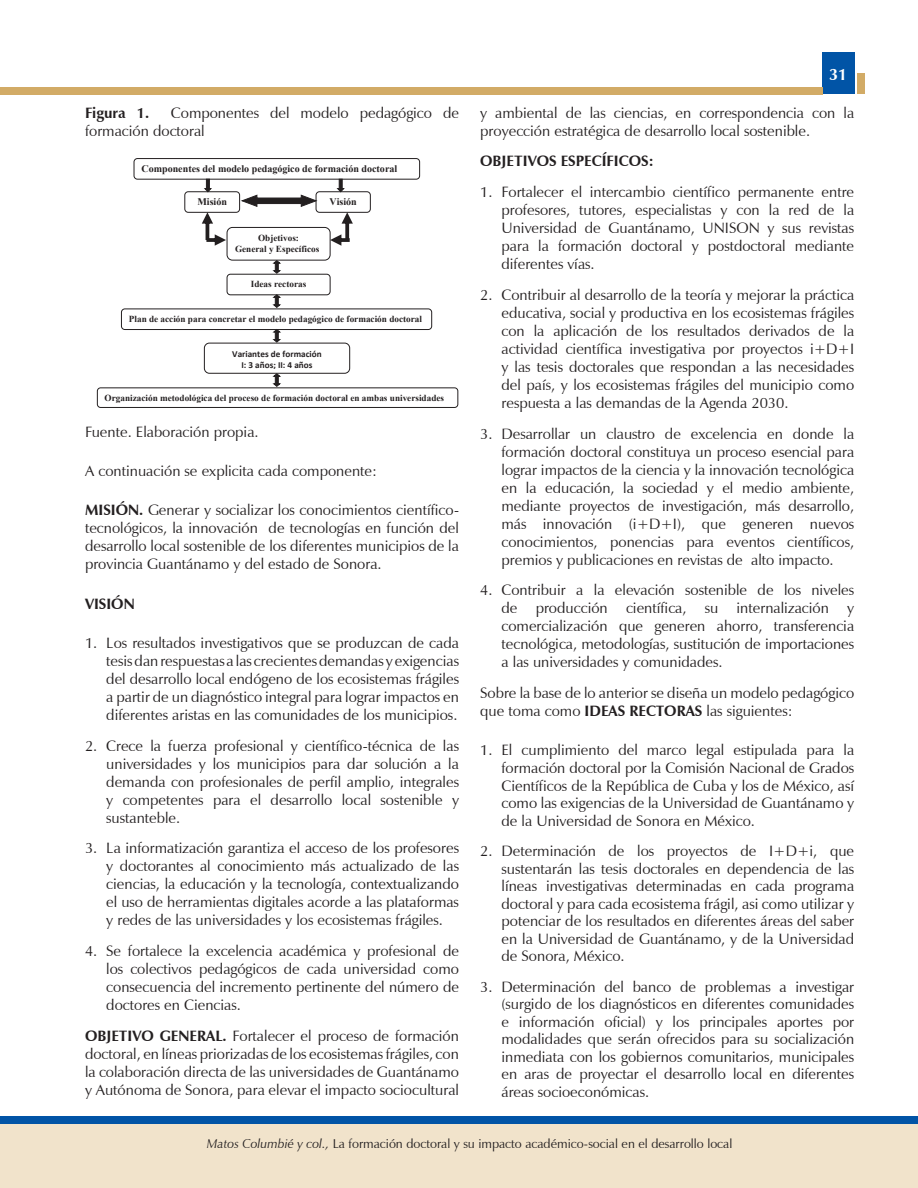
<style>
.page{position:relative;width:918px;height:1188px;background:#fff}
.page>*{position:absolute;margin:0;border:0;box-sizing:border-box;transform-origin:0 0}
.t1{font:700 16.5px "Zapf Humanist 601 BT";color:#fff}
.texto{font:15px/18px "Zapf Humanist 601 BT";color:#231f20;text-align:justify}
.texto-2{font:700 15px "Zapf Humanist 601 BT";color:#231f20}
.t2{font:12.75px "Zapf Humanist 601 BT";color:#231f20}
.t3{font:700 10.05px "Times New Roman";color:#231f20}
.t4{font:700 9.15px/10.6px "Times New Roman";color:#231f20;text-align:center}
.t5{font:700 9.15px/11.2px "Calibri";color:#231f20;text-align:center}
.s1{font-weight:700}
.s2{font-style:italic}
</style>
<div class="page">
<div style="left:822px;top:53px;width:32px;height:41px;background:#0154a6"></div>
<div style="left:0;top:1116px;width:918px;height:72px;background:#f1e3cb"></div>
<div style="left:0;top:1116px;width:918px;height:8px;background:#0154a6"></div>
<div style="left:0;top:87px;width:822px;height:7px;background:#d2ab66"></div>
<div style="left:857px;top:73px;width:8px;height:21px;background:#d2ab66"></div>
<div style="left:316px;top:191px;width:55px;height:22px;background:#fff;border:1px solid #231f20;border-radius:3px"></div>
<div style="left:134px;top:158px;width:286px;height:21px;background:#fff;border:1px solid #231f20;border-radius:3px"></div>
<div style="left:184px;top:191px;width:56px;height:22px;background:#fff;border:1px solid #231f20;border-radius:3px"></div>
<div style="left:227px;top:227px;width:103px;height:33px;background:#fff;border:1px solid #231f20;border-radius:5px"></div>
<div style="left:227px;top:274px;width:103px;height:21px;background:#fff;border:1px solid #231f20;border-radius:3px"></div>
<img style="left:228px;top:279px;width:101px;height:11px">
<div style="left:121px;top:309px;width:311px;height:21px;background:#fff;border:1px solid #231f20;border-radius:3px"></div>
<div style="left:204px;top:343px;width:146px;height:31px;background:#fff;border:1px solid #231f20;border-radius:5px"></div>
<div style="left:97px;top:388px;width:361px;height:20px;background:#fff;border:1px solid #231f20;border-radius:3px"></div>
<svg style="left:204px;top:179px;width:8px;height:14px"></svg>
<svg style="left:337px;top:179px;width:8px;height:14px"></svg>
<svg style="left:241px;top:194px;width:77px;height:13px"></svg>
<svg style="left:272px;top:260px;width:10px;height:14px"></svg>
<svg style="left:272px;top:294px;width:10px;height:14px"></svg>
<svg style="left:272px;top:329px;width:10px;height:14px"></svg>
<svg style="left:272px;top:373px;width:10px;height:14px"></svg>
<svg style="left:202px;top:212px;width:24px;height:34px"></svg>
<svg style="left:330px;top:212px;width:23px;height:34px"></svg>
<p class="texto" style="left:85px;top:104px;width:375px;text-indent:86px">Componentes del modelo pedagógico de formación doctoral</p>
<p class="texto-2" style="left:85px;top:103px;width:66px">Figura 1.</p>
<p class="t3" style="left:141px;top:162px;width:257px">Componentes del modelo pedagógico de formación doctoral</p>
<p class="t3" style="left:197px;top:195px;width:31px">Misión</p>
<p class="t4" style="left:235px;top:232px;width:86px">Objetivos:<br>General y Específicos</p>
<p class="t4" style="left:251px;top:279px;width:57px">Ideas rectoras</p>
<p class="t4" style="left:129px;top:313px;width:295px">Plan de acción para concretar el modelo pedagógico de formación doctoral</p>
<p class="t5" style="left:232px;top:348px;width:91px">Variantes de formación<br>I: 3 años; II: 4 años</p>
<p class="t4" style="left:105px;top:392px;width:341px">Organización metodológica del proceso de formación doctoral en ambas universidades</p>
<p class="texto" style="left:85px;top:423px;width:175px">Fuente. Elaboración propia.</p>
<p class="t3" style="left:330px;top:195px;width:29px">Visión</p>
<p class="texto" style="left:85px;top:462px;width:294px">A continuación se explicita cada componente:</p>
<p class="texto" style="left:85px;top:501px;width:375px"><span class="s1">MISIÓN.</span> Generar y socializar los conocimientos científico&shy;tecnológicos, la innovación de tecnologías en función del desarrollo local sostenible de los diferentes municipios de la provincia Guantánamo y del estado de Sonora.</p>
<p class="texto-2" style="left:85px;top:594px;width:51px">VISIÓN</p>
<p class="texto" style="left:106px;top:634px;width:354px;text-indent:-21px">1. Los resultados investigativos que se produzcan de cada tesis dan respuestas a las crecientes demandas y exigencias del desarrollo local endógeno de los ecosistemas frágiles a partir de un diagnóstico integral para lograr impactos en diferentes aristas en las comunidades de los municipios.</p>
<p class="texto" style="left:106px;top:736px;width:354px;text-indent:-21px">2. Crece la fuerza profesional y científico-técnica de las universidades y los municipios para dar solución a la demanda con profesionales de perfil amplio, integrales y competentes para el desarrollo local sostenible y sustanteble.</p>
<p class="texto" style="left:106px;top:839px;width:354px;text-indent:-21px">3. La informatización garantiza el acceso de los profesores y doctorantes al conocimiento más actualizado de las ciencias, la educación y la tecnología, contextualizando el uso de herramientas digitales acorde a las plataformas y redes de las universidades y los ecosistemas frágiles.</p>
<p class="texto" style="left:106px;top:942px;width:354px;text-indent:-21px">4. Se fortalece la excelencia académica y profesional de los colectivos pedagógicos de cada universidad como consecuencia del incremento pertinente del número de doctores en Ciencias.</p>
<p class="texto" style="left:85px;top:1027px;width:376px"><span class="s1">OBJETIVO GENERAL.</span> Fortalecer el proceso de formación doctoral, en líneas priorizadas de los ecosistemas frágiles, con la colaboración directa de las universidades de Guantánamo y Autónoma de Sonora, para elevar el impacto sociocultural</p>
<p class="t1" style="left:829px;top:64px;width:20px">31</p>
<p class="texto" style="left:480px;top:104px;width:375px">y ambiental de las ciencias, en correspondencia con la proyección estratégica de desarrollo local sostenible.</p>
<p class="texto-2" style="left:480px;top:152px;width:175px">OBJETIVOS ESPECÍFICOS:</p>
<p class="texto" style="left:502px;top:183px;width:354px;text-indent:-21px">1. Fortalecer el intercambio científico permanente entre profesores, tutores, especialistas y con la red de la Universidad de Guantánamo, UNISON y sus revistas para la formación doctoral y postdoctoral mediante diferentes vías.</p>
<p class="texto" style="left:502px;top:286px;width:354px;text-indent:-21px">2. Contribuir al desarrollo de la teoría y mejorar la práctica educativa, social y productiva en los ecosistemas frágiles con la aplicación de los resultados derivados de la actividad científica investigativa por proyectos i+D+I y las tesis doctorales que respondan a las necesidades del país, y los ecosistemas frágiles del municipio como respuesta a las demandas de la Agenda 2030.</p>
<p class="texto" style="left:502px;top:425px;width:354px;text-indent:-21px">3. Desarrollar un claustro de excelencia en donde la formación doctoral constituya un proceso esencial para lograr impactos de la ciencia y la innovación tecnológica en la educación, la sociedad y el medio ambiente, mediante proyectos de investigación, más desarrollo, más innovación (i+D+I), que generen nuevos conocimientos, ponencias para eventos científicos, premios y publicaciones en revistas de alto impacto.</p>
<p class="texto" style="left:502px;top:581px;width:354px;text-indent:-21px">4. Contribuir a la elevación sostenible de los niveles de producción científica, su internalización y comercialización que generen ahorro, transferencia tecnológica, metodologías, sustitución de importaciones a las universidades y comunidades.</p>
<p class="texto" style="left:480px;top:684px;width:375px">Sobre la base de lo anterior se diseña un modelo pedagógico que toma como <span class="s1">IDEAS RECTORAS</span> las siguientes:</p>
<p class="texto" style="left:502px;top:742px;width:354px;line-height:17.5px;text-indent:-21px">1. El cumplimiento del marco legal estipulada para la formación doctoral por la Comisión Nacional de Grados Científicos de la República de Cuba y los de México, así como las exigencias de la Universidad de Guantánamo y de la Universidad de Sonora en México.</p>
<p class="texto" style="left:502px;top:842px;width:354px;line-height:17.5px;text-indent:-21px">2. Determinación de los proyectos de I+D+i, que sustentarán las tesis doctorales en dependencia de las líneas investigativas determinadas en cada programa doctoral y para cada ecosistema frágil, asi como utilizar y potenciar de los resultados en diferentes áreas del saber en la Universidad de Guantánamo, y de la Universidad de Sonora, México.</p>
<p class="texto" style="left:502px;top:978px;width:354px;line-height:17.5px;text-indent:-21px">3. Determinación del banco de problemas a investigar (surgido de los diagnósticos en diferentes comunidades e información oficial) y los principales aportes por modalidades que serán ofrecidos para su socialización inmediata con los gobiernos comunitarios, municipales en aras de proyectar el desarrollo local en diferentes áreas socioeconómicas.</p>
<p class="t2" style="left:207px;top:1136px;width:527px"><span class="s2">Matos Columbié y col.,</span> La formación doctoral y su impacto académico-social en el desarrollo local</p>
</div>
